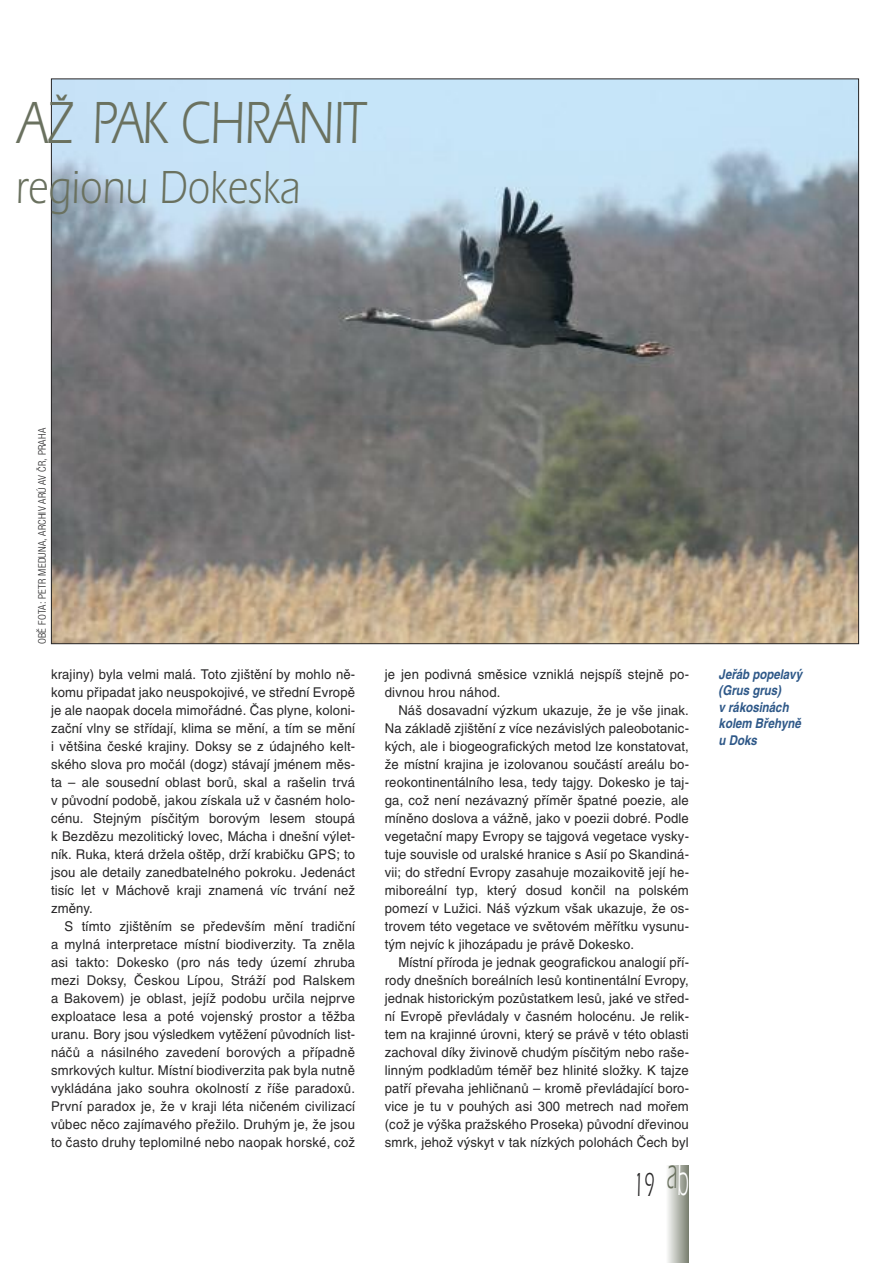
<style>
.page{position:relative;width:893px;height:1263px;background:#fff}
.page>*{position:absolute;margin:0;border:0;box-sizing:border-box;transform-origin:0 0}
.t1{font:61.5px "Itc Eras CE";letter-spacing:-.01em;color:#6a715f;scale:.8 1}
.t2{font:48px "Itc Eras CE";letter-spacing:.015em;color:#6a715f;scale:.8 1}
.t3{font:34.5px "Itc Eras CE";color:#272627;scale:.55 1}
.t4{font:13.5px/18px "Helvetica CE";letter-spacing:.01em;color:#272627;text-align:justify}
.t5{font:italic 700 13.5px/16.5px "Helvetica CE";color:#2e5888;scale:.85 1}
.t6{font:300 condensed 10.5px "Helvetica NCE";letter-spacing:.025em;color:#272627}
.s1{font-size:45px;color:#fff}
</style>
<div class="page">
<div style="left:667px;top:1165px;width:22px;height:98px;background:linear-gradient(to right,#f5f6f4,#7f8576)"></div>
<img style="left:53px;top:80px;width:804px;height:562px">
<h1 class="t1" style="left:18px;top:102px;width:437px">AŽ PAK CHRÁNIT</h1>
<h2 class="t2" style="left:16px;top:171px;width:357px">regionu Dokeska</h2>
<p class="t6" style="left:36px;top:644px;width:218px;rotate:-90deg">OBĚ FOTA: PETR MEDUNA, ARCHIV ARÚ AV ČR, PRAHA</p>
<p class="t4" style="left:51px;top:666px;width:306px">krajiny) byla velmi malá. Toto zjištění by mohlo ně&shy;komu připadat jako neuspokojivé, ve střední Evropě je ale naopak docela mimořádné. Čas plyne, koloni&shy;zační vlny se střídají, klima se mění, a tím se mění i většina české krajiny. Doksy se z údajného kelt&shy;ského slova pro močál (dogz) stávají jménem měs&shy;ta – ale sousední oblast borů, skal a rašelin trvá v původní podobě, jakou získala už v časném holo&shy;cénu. Stejným písčitým borovým lesem stoupá k Bezdězu mezolitický lovec, Mácha i dnešní výlet&shy;ník. Ruka, která držela oštěp, drží krabičku GPS; to jsou ale detaily zanedbatelného pokroku. Jedenáct tisíc let v Máchově kraji znamená víc trvání než změny.</p>
<p class="t4" style="left:51px;top:918px;width:306px;text-indent:14px">S tímto zjištěním se především mění tradiční a mylná interpretace místní biodiverzity. Ta zněla asi takto: Dokesko (pro nás tedy území zhruba mezi Doksy, Českou Lípou, Stráží pod Ralskem a Bakovem) je oblast, jejíž podobu určila nejprve exploatace lesa a poté vojenský prostor a těžba uranu. Bory jsou výsledkem vytěžení původních list&shy;náčů a násilného zavedení borových a případně smrkových kultur. Místní biodiverzita pak byla nutně vykládána jako souhra okolností z říše paradoxů.<br>První paradox je, že v kraji léta ničeném civilizací vůbec něco zajímavého přežilo. Druhým je, že jsou to často druhy teplomilné nebo naopak horské, což</p>
<p class="t4" style="left:385px;top:666px;width:306px">je jen podivná směsice vzniklá nejspíš stejně po&shy;divnou hrou náhod.</p>
<p class="t4" style="left:385px;top:702px;width:306px;text-indent:14px">Náš dosavadní výzkum ukazuje, že je vše jinak.<br>Na základě zjištění z více nezávislých paleobotanic&shy;kých, ale i biogeografických metod lze konstatovat, že místní krajina je izolovanou součástí areálu bo&shy;reokontinentálního lesa, tedy tajgy. Dokesko je taj&shy;ga, což není nezávazný příměr špatné poezie, ale míněno doslova a vážně, jako v poezii dobré. Podle vegetační mapy Evropy se tajgová vegetace vysky&shy;tuje souvisle od uralské hranice s Asií po Skandiná&shy;vii; do střední Evropy zasahuje mozaikovitě její he&shy;miboreální typ, který dosud končil na polském pomezí v Lužici. Náš výzkum však ukazuje, že os&shy;trovem této vegetace ve světovém měřítku vysunu&shy;tým nejvíc k jihozápadu je právě Dokesko.</p>
<p class="t4" style="left:385px;top:954px;width:306px;text-indent:14px">Místní příroda je jednak geografickou analogií pří&shy;rody dnešních boreálních lesů kontinentální Evropy, jednak historickým pozůstatkem lesů, jaké ve střed&shy;ní Evropě převládaly v časném holocénu. Je relik&shy;tem na krajinné úrovni, který se právě v této oblasti zachoval díky živinově chudým písčitým nebo raše&shy;linným podkladům téměř bez hlinité složky. K tajze patří převaha jehličnanů – kromě převládající boro&shy;vice je tu v pouhých asi 300 metrech nad mořem (což je výška pražského Proseka) původní dřevinou smrk, jehož výskyt v tak nízkých polohách Čech byl</p>
<h3 class="t3" style="left:634px;top:1172px;width:102px">19 <sup>a</sup><span class="s1">b</span></h3>
<p class="t5" style="left:719px;top:667px;width:100px">Jeřáb popelavý (Grus grus)<br>v rákosinách kolem Břehyně u Doks</p>
</div>
